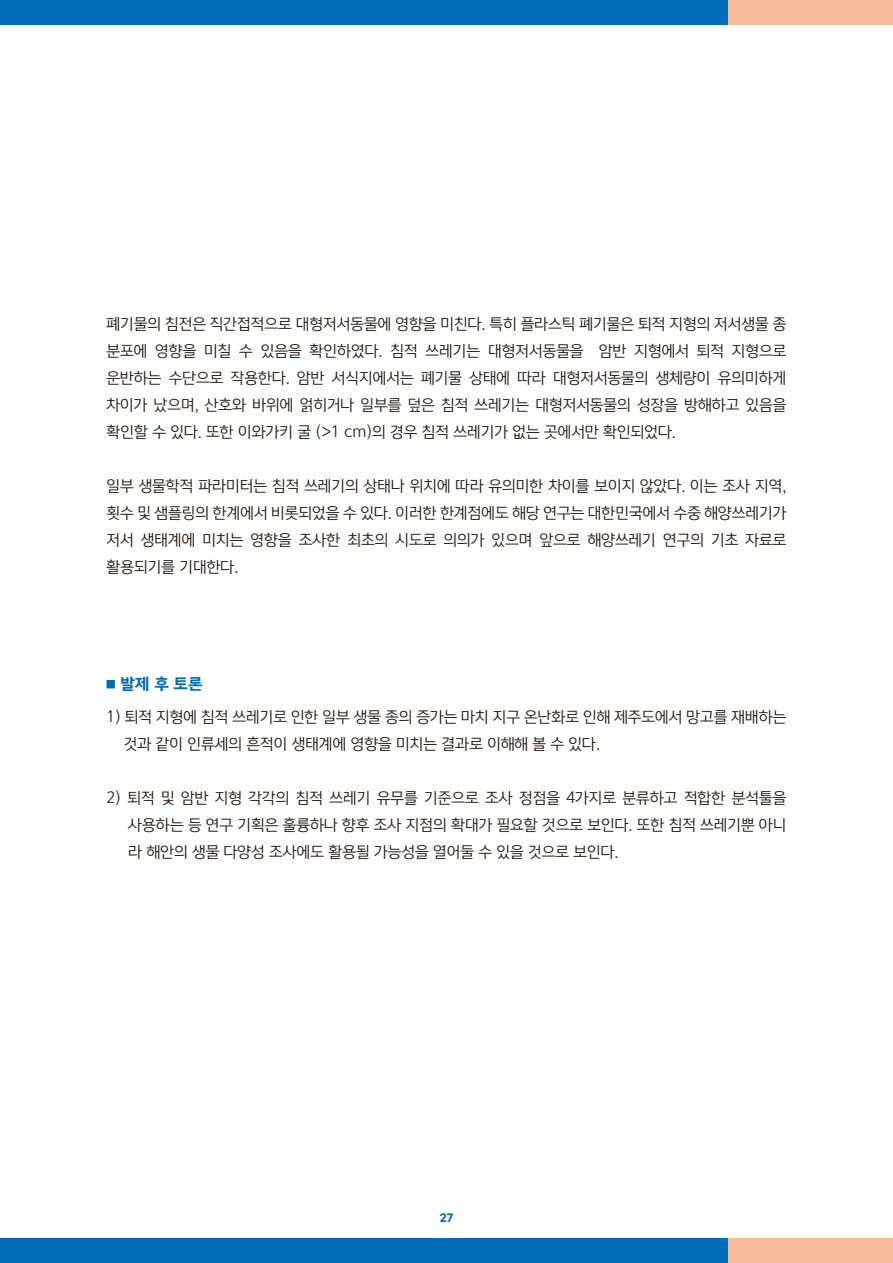
<style>
.page{position:relative;width:893px;height:1263px;background:#fff}
.page>*{position:absolute;margin:0;border:0;box-sizing:border-box;transform-origin:0 0}
.t1{font:15px/27px "Yoon Gothic Pro 745";color:#221815;text-align:justify}
.t2{font:15px "Yoon Gothic Pro 785";color:#006db9}
.t3{font:700 10.5px "Gmarket Sans";color:#006db9}
.s1{font-size:10.5px}
</style>
<div class="page">
<div style="left:329px;top:1238px;width:564px;height:25px;background:#f7bd9b"></div>
<div style="left:0;top:1238px;width:728px;height:25px;background:#006db9"></div>
<div style="left:329px;top:0;width:564px;height:25px;background:#f7bd9b"></div>
<div style="left:0;top:0;width:728px;height:25px;background:#006db9"></div>
<p class="t1" style="left:106px;top:310px;width:682px">폐기물의 침전은 직간접적으로 대형저서동물에 영향을 미친다. 특히 플라스틱 폐기물은 퇴적 지형의 저서생물 종 분포에 영향을 미칠 수 있음을 확인하였다. 침적 쓰레기는 대형저서동물을 암반 지형에서 퇴적 지형으로 운반하는 수단으로 작용한다. 암반 서식지에서는 폐기물 상태에 따라 대형저서동물의 생체량이 유의미하게 차이가 났으며, 산호와 바위에 얽히거나 일부를 덮은 침적 쓰레기는 대형저서동물의 성장을 방해하고 있음을 확인할 수 있다. 또한 이와가키 굴 (&gt;1 cm)의 경우 침적 쓰레기가 없는 곳에서만 확인되었다.</p>
<p class="t1" style="left:106px;top:472px;width:682px">일부 생물학적 파라미터는 침적 쓰레기의 상태나 위치에 따라 유의미한 차이를 보이지 않았다. 이는 조사 지역, 횟수 및 샘플링의 한계에서 비롯되었을 수 있다. 이러한 한계점에도 해당 연구는 대한민국에서 수중 해양쓰레기가 저서 생태계에 미치는 영향을 조사한 최초의 시도로 의의가 있으며 앞으로 해양쓰레기 연구의 기초 자료로 활용되기를 기대한다.</p>
<p class="t2" style="left:106px;top:672px;width:98px"><span class="s1">■</span> 발제 후 토론</p>
<p class="t1" style="left:124px;top:703px;width:664px;text-indent:-17px">1) 퇴적 지형에 침적 쓰레기로 인한 일부 생물 종의 증가는 마치 지구 온난화로 인해 제주도에서 망고를 재배하는 것과 같이 인류세의 흔적이 생태계에 영향을 미치는 결과로 이해해 볼 수 있다.</p>
<p class="t1" style="left:128px;top:784px;width:660px;text-indent:-22px">2) 퇴적 및 암반 지형 각각의 침적 쓰레기 유무를 기준으로 조사 정점을 4가지로 분류하고 적합한 분석툴을 사용하는 등 연구 기획은 훌륭하나 향후 조사 지점의 확대가 필요할 것으로 보인다. 또한 침적 쓰레기뿐 아니 라 해안의 생물 다양성 조사에도 활용될 가능성을 열어둘 수 있을 것으로 보인다.</p>
<p class="t3" style="left:440px;top:1212px;width:15px">27</p>
</div>
